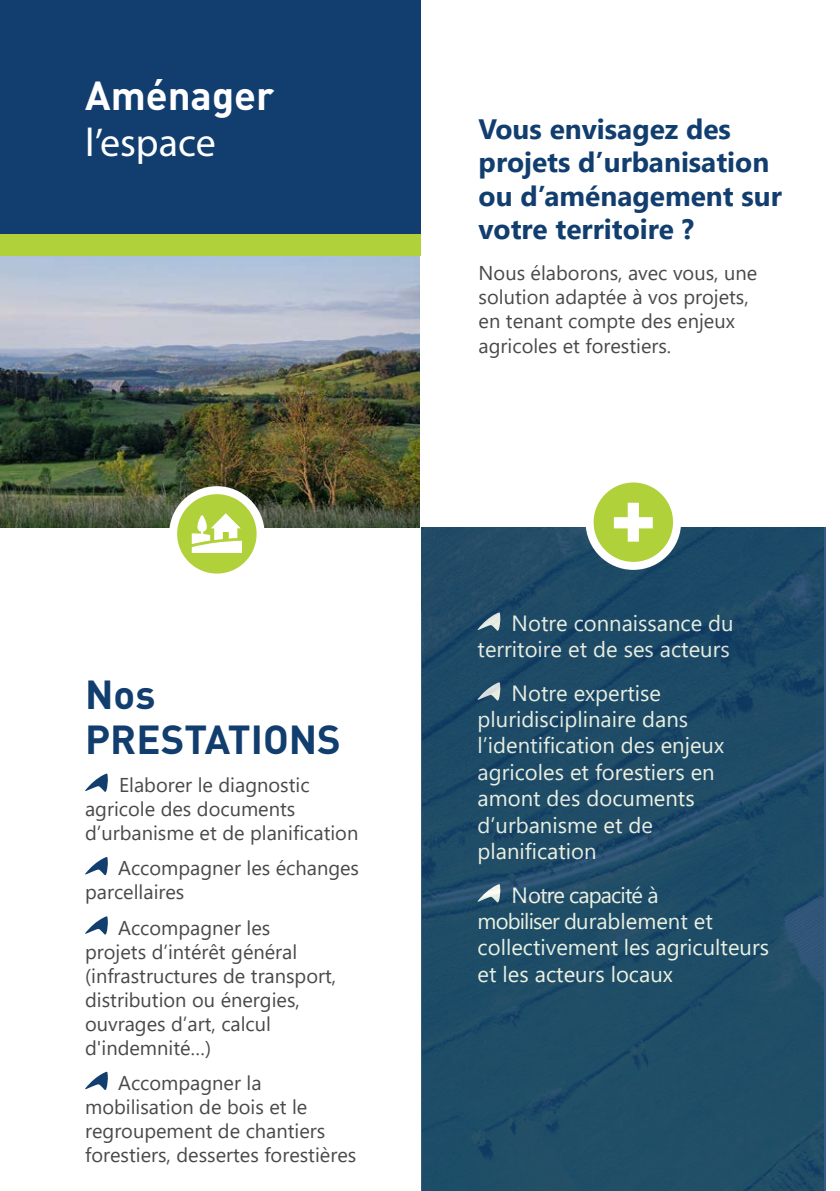
<style>
.page{position:relative;width:840px;height:1191px;background:#fff}
.page>*{position:absolute;margin:0;border:0;box-sizing:border-box;transform-origin:0 0}
.t1{font:700 40px "DIN";color:#113e6e}
.t2{font:700 40px "DIN";color:#fff}
.t3{font:40px "Myriad Pro";color:#fff}
.t4{font:700 28px/33.6px "Segoe UI";color:#113e6e}
.t5{font:22px/26.4px "Segoe UI";color:#fff}
.t6{font:20px/24px "Segoe UI";color:#4b4948}
</style>
<div class="page">
<hr style="left:0;top:526px;width:1px;height:665px;background:#113e6e">
<img style="left:0;top:255px;width:420px;height:272px">
<div style="left:0;top:0;width:420px;height:238px;background:#113e6e"></div>
<div style="left:0;top:612px;width:421px;height:579px;background:#fff"></div>
<svg style="left:85px;top:773px;width:23px;height:19px"></svg>
<svg style="left:85px;top:857px;width:23px;height:18px"></svg>
<svg style="left:85px;top:916px;width:23px;height:19px"></svg>
<svg style="left:85px;top:1071px;width:23px;height:19px"></svg>
<svg style="left:173px;top:490px;width:87px;height:87px;background:#bcd758"></svg>
<svg style="left:192px;top:513px;width:50px;height:40px"></svg>
<div style="left:169px;top:486px;width:95px;height:95px;border:8px solid #fff;border-radius:50%"></div>
<div style="left:0;top:234px;width:420px;height:21px;background:#b0d13a"></div>
<svg style="left:420px;top:527px;width:405px;height:664px;background:#1f4b67"></svg>
<svg style="left:477px;top:612px;width:23px;height:19px"></svg>
<svg style="left:477px;top:682px;width:23px;height:19px"></svg>
<svg style="left:477px;top:883px;width:23px;height:20px"></svg>
<svg style="left:589px;top:478px;width:87px;height:88px;background:#bbd756"></svg>
<svg style="left:613px;top:503px;width:39px;height:38px"></svg>
<div style="left:585px;top:474px;width:95px;height:96px;border:8px solid #fff;border-radius:50%"></div>
<p class="t2" style="left:85px;top:70px;width:191px">Aménager</p>
<p class="t3" style="left:85px;top:118px;width:132px">l’espace</p>
<p class="t1" style="left:85px;top:668px;width:72px">Nos</p>
<p class="t1" style="left:85px;top:713px;width:257px">PRESTATIONS</p>
<p class="t6" style="left:85px;top:771px;width:274px;text-indent:34px">Elaborer le diagnostic agricole des documents d’urbanisme et de planification</p>
<p class="t6" style="left:85px;top:854px;width:275px;text-indent:33px">Accompagner les échanges parcellaires</p>
<p class="t6" style="left:85px;top:913px;width:252px;text-indent:33px">Accompagner les projets d’intérêt général (infrastructures de transport, distribution ou énergies, ouvrages d’art, calcul d'indemnité…)</p>
<p class="t6" style="left:85px;top:1069px;width:272px;text-indent:33px">Accompagner la mobilisation de bois et le regroupement de chantiers forestiers, dessertes forestières</p>
<p class="t4" style="left:478px;top:110px;width:304px">Vous envisagez des projets d’urbanisation ou d’aménagement sur votre territoire ?</p>
<p class="t6" style="left:478px;top:260px;width:280px">Nous élaborons, avec vous, une solution adaptée à vos projets, en tenant compte des enjeux agricoles et forestiers.</p>
<p class="t5" style="left:477px;top:608px;width:257px;text-align:right">Notre connaissance du territoire et de ses acteurs</p>
<p class="t5" style="left:477px;top:677px;width:248px;text-indent:34px">Notre expertise pluridisciplinaire dans l’identification des enjeux agricoles et forestiers en amont des documents d’urbanisme et de planification</p>
<p class="t5" style="left:477px;top:879px;width:293px;text-indent:34px">Notre capacité à<br>mobiliser durablement et collectivement les agriculteurs et les acteurs locaux</p>
</div>
